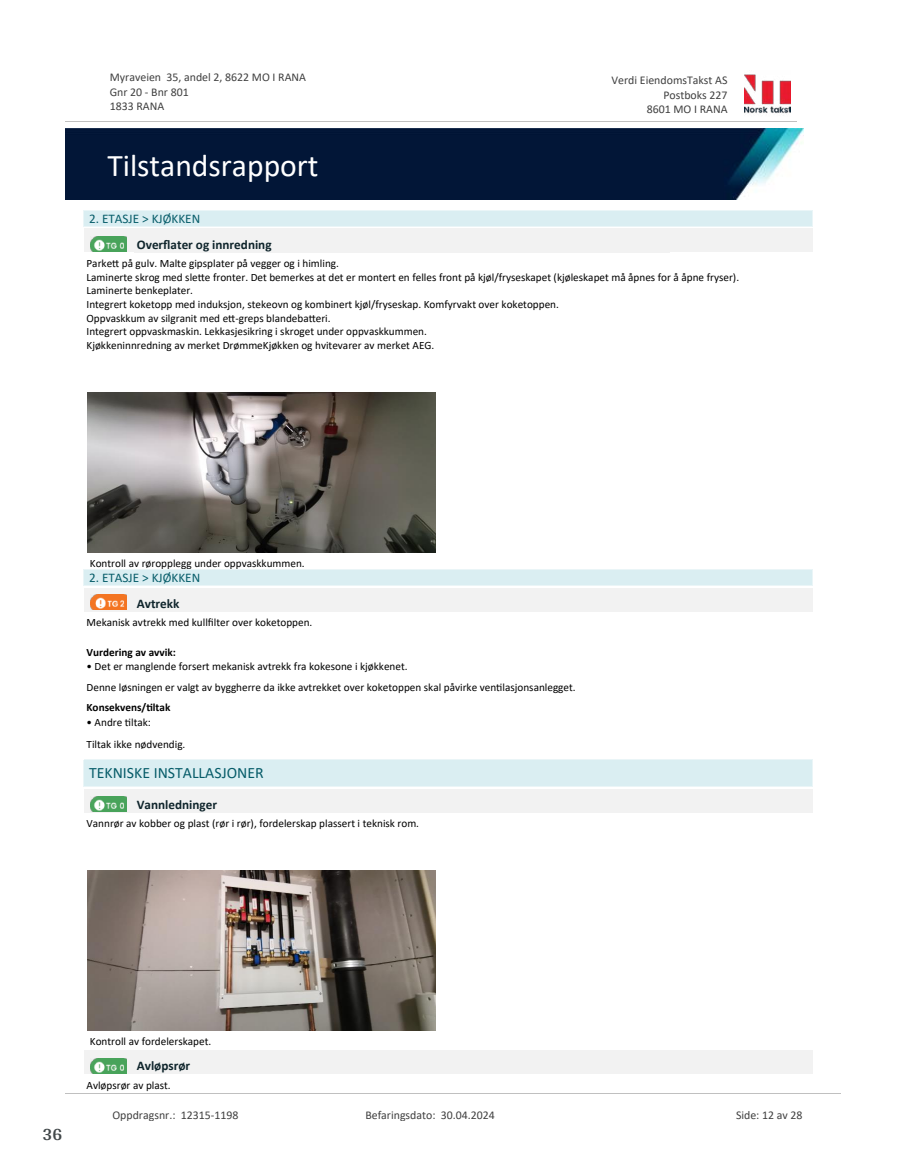
<style>
.page{position:relative;width:915px;height:1172px;background:#fff}
.page>*{position:absolute;margin:0;border:0;box-sizing:border-box;transform-origin:0 0}
.t1{font:31.65px "Calibri";color:#fff}
.t2{font:700 18px "Arya";color:#414749}
.t3{font:15.75px "Calibri";color:#065c69}
.t4{font:700 13.2px "Calibri";color:#0f252c}
.t5{font:13.2px "Calibri";color:#065c69}
.t6{font:11.85px/14.5px "Calibri";color:#404040}
.t7{font:11.25px/13.6px "Calibri";color:#000}
.t8{font:700 11.25px "Calibri";color:#000}
</style>
<div class="page">
<div style="left:84px;top:228px;width:728px;height:24px;background:#f2f2f2"></div>
<img style="left:91px;top:236px;width:35px;height:15px">
<div style="left:84px;top:211px;width:728px;height:16px;background:#daeef2"></div>
<hr style="left:84px;top:210px;width:728px;height:1px;background:#eaf5f7">
<hr style="left:84px;top:227px;width:728px;height:1px;background:#eaf5f7">
<img style="left:88px;top:392px;width:348px;height:160px">
<div style="left:84px;top:587px;width:728px;height:24px;background:#f2f2f2"></div>
<img style="left:91px;top:595px;width:35px;height:15px">
<div style="left:84px;top:570px;width:728px;height:16px;background:#daeef2"></div>
<hr style="left:84px;top:570px;width:728px;height:1px;background:#eaf5f7">
<hr style="left:84px;top:586px;width:728px;height:1px;background:#eaf5f7">
<div style="left:84px;top:760px;width:728px;height:26px;background:#daeef2"></div>
<hr style="left:84px;top:760px;width:728px;height:1px;background:#eaf5f7">
<hr style="left:84px;top:786px;width:728px;height:1px;background:#eaf5f7">
<div style="left:84px;top:789px;width:728px;height:24px;background:#f2f2f2"></div>
<div style="left:91px;top:797px;width:35px;height:15px;background:#48a35a"></div>
<img style="left:91px;top:796px;width:35px;height:15px">
<img style="left:88px;top:870px;width:348px;height:160px">
<div style="left:84px;top:1050px;width:728px;height:24px;background:#f2f2f2"></div>
<img style="left:91px;top:1058px;width:35px;height:15px">
<img style="left:744px;top:74px;width:46px;height:40px">
<hr style="left:65px;top:121px;width:731px;height:1px;background:#c0c0c0">
<img style="left:65px;top:129px;width:738px;height:71px">
<hr style="left:65px;top:1093px;width:775px;height:1px;background:#c0c0c0">
<p class="t6" style="left:110px;top:70px;width:198px">Myraveien 35, andel 2, 8622 MO I RANA<br>Gnr 20 - Bnr 801<br>1833 RANA</p>
<p class="t6" style="left:611px;top:73px;width:117px">Verdi EiendomsTakst AS</p>
<p class="t6" style="left:663px;top:87px;width:66px">Postboks 227</p>
<p class="t6" style="left:646px;top:102px;width:82px">8601 MO I RANA</p>
<h1 class="t1" style="left:107px;top:143px;width:213px">Tilstandsrapport</h1>
<p class="t5" style="left:89px;top:210px;width:112px">2. ETASJE &gt; KJØKKEN</p>
<p class="t4" style="left:137px;top:235px;width:136px">Over昀氀ater og innredning</p>
<p class="t7" style="left:86px;top:256px;width:654px">Parke琀琀 på gulv. Malte gipsplater på vegger og i himling.<br>Laminerte skrog med sle琀琀e fronter. Det bemerkes at det er montert en felles front på kjøl/fryseskapet (kjøleskapet må åpnes for å åpne fryser).<br>Laminerte benkeplater.<br>Integrert koketopp med induksjon, stekeovn og kombinert kjøl/fryseskap. Komfyrvakt over koketoppen.<br>Oppvaskkum av silgranit med e琀琀-greps blandeba琀琀eri.<br>Integrert oppvaskmaskin. Lekkasjesikring i skroget under oppvaskkummen.<br>Kjøkkeninnredning av merket DrømmeKjøkken og hvitevarer av merket AEG.</p>
<p class="t7" style="left:90px;top:556px;width:216px">Kontroll av røropplegg under oppvaskkummen.</p>
<p class="t4" style="left:137px;top:594px;width:44px">Avtrekk</p>
<p class="t7" style="left:86px;top:615px;width:227px">Mekanisk avtrekk med kull昀椀lter over koketoppen.</p>
<p class="t5" style="left:89px;top:569px;width:112px">2. ETASJE &gt; KJØKKEN</p>
<p class="t8" style="left:86px;top:644px;width:91px">Vurdering av avvik:</p>
<p class="t7" style="left:86px;top:656px;width:490px;line-height:20.7px">• Det er manglende forsert mekanisk avtrekk fra kokesone i kjøkkenet.<br>Denne løsningen er valgt av byggherre da ikke avtrekket over koketoppen skal påvirke ven琀椀lasjonsanlegget.</p>
<p class="t8" style="left:86px;top:700px;width:85px">Konsekvens/琀椀ltak</p>
<p class="t7" style="left:86px;top:711px;width:100px;line-height:21.8px">• Andre 琀椀ltak:<br>Tiltak ikke nødvendig.</p>
<h3 class="t3" style="left:89px;top:762px;width:176px">TEKNISKE INSTALLASJONER</h3>
<p class="t4" style="left:137px;top:795px;width:82px">Vannledninger</p>
<p class="t7" style="left:86px;top:816px;width:334px">Vannrør av kobber og plast (rør i rør), fordelerskap plassert i teknisk rom.</p>
<h2 class="t2" style="left:43px;top:1123px;width:21px">36</h2>
<p class="t7" style="left:90px;top:1034px;width:123px">Kontroll av fordelerskapet.</p>
<p class="t4" style="left:137px;top:1056px;width:55px">Avløpsrør</p>
<p class="t7" style="left:86px;top:1078px;width:86px">Avløpsrør av plast.</p>
<p class="t6" style="left:112px;top:1107px;width:127px">Oppdragsnr.: 12315-1198</p>
<p class="t6" style="left:365px;top:1107px;width:131px">Befaringsdato: 30.04.2024</p>
<p class="t6" style="left:735px;top:1107px;width:68px">Side: 12 av 28</p>
</div>
